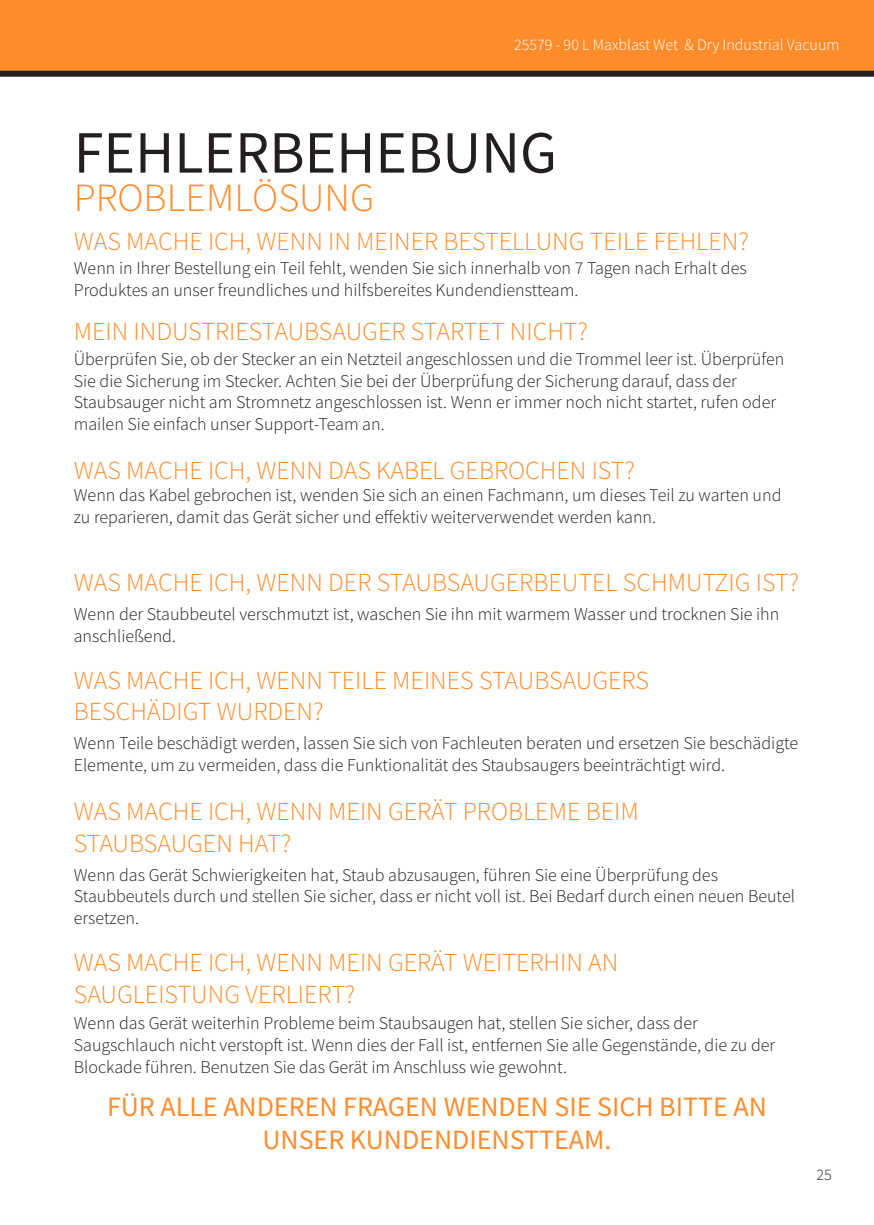
<style>
.page{position:relative;width:874px;height:1225px;background:#fff}
.page>*{position:absolute;margin:0;border:0;box-sizing:border-box;transform-origin:0 0}
.t1{font:60px "Source Sans Pro";color:#231f20}
.t2{font:300 40px "Source Sans Pro";color:#ff8c2b}
.t3{font:28px "Source Sans Pro";color:#ff8c2b}
.t4{font:300 26px "Source Sans Pro";color:#ff8c2b}
.t5{font:300 18px/21.6px "Source Sans Pro";color:#231f20}
.t6{font:300 16px "Source Sans Pro";color:#fff}
.t7{font:300 16px "Source Sans Pro";color:#231f20}
</style>
<div class="page">
<div style="left:0;top:0;width:873px;height:74px;background:#ff8c2b"></div>
<div style="left:0;top:71px;width:873px;height:6px;background:#231f20"></div>
<p class="t6" style="left:514px;top:35px;width:327px">25579 - 90 L Maxblast Wet &amp; Dry Industrial Vacuum</p>
<p class="t1" style="left:74px;top:114px;width:484px">FEHLERBEHEBUNG</p>
<p class="t2" style="left:74px;top:173px;width:302px">PROBLEMLÖSUNG</p>
<p class="t4" style="left:74px;top:226px;width:676px">WAS MACHE ICH, WENN IN MEINER BESTELLUNG TEILE FEHLEN?</p>
<p class="t5" style="left:74px;top:257px;width:674px">Wenn in Ihrer Bestellung ein Teil fehlt, wenden Sie sich innerhalb von 7 Tagen nach Erhalt des<br>Produktes an unser freundliches und hilfsbereites Kundendienstteam.</p>
<p class="t4" style="left:74px;top:315px;width:515px">MEIN INDUSTRIESTAUBSAUGER STARTET NICHT?</p>
<p class="t5" style="left:74px;top:348px;width:711px">Überprüfen Sie, ob der Stecker an ein Netzteil angeschlossen und die Trommel leer ist. Überprüfen Sie die Sicherung im Stecker. Achten Sie bei der Überprüfung der Sicherung darauf, dass der Staubsauger nicht am Stromnetz angeschlossen ist. Wenn er immer noch nicht startet, rufen oder mailen Sie einfach unser Support-Team an.</p>
<p class="t4" style="left:74px;top:454px;width:562px">WAS MACHE ICH, WENN DAS KABEL GEBROCHEN IST?</p>
<p class="t5" style="left:74px;top:484px;width:709px">Wenn das Kabel gebrochen ist, wenden Sie sich an einen Fachmann, um dieses Teil zu warten und zu reparieren, damit das Gerät sicher und effektiv weiterverwendet werden kann.</p>
<p class="t4" style="left:74px;top:566px;width:726px">WAS MACHE ICH, WENN DER STAUBSAUGERBEUTEL SCHMUTZIG IST?</p>
<p class="t5" style="left:74px;top:603px;width:706px">Wenn der Staubbeutel verschmutzt ist, waschen Sie ihn mit warmem Wasser und trocknen Sie ihn anschließend.</p>
<p class="t4" style="left:74px;top:664px;width:576px">WAS MACHE ICH, WENN TEILE MEINES STAUBSAUGERS</p>
<p class="t4" style="left:74px;top:695px;width:251px">BESCHÄDIGT WURDEN?</p>
<p class="t5" style="left:74px;top:732px;width:725px">Wenn Teile beschädigt werden, lassen Sie sich von Fachleuten beraten und ersetzen Sie beschädigte<br>Elemente, um zu vermeiden, dass die Funktionalität des Staubsaugers beeinträchtigt wird.</p>
<p class="t4" style="left:74px;top:796px;width:566px">WAS MACHE ICH, WENN MEIN GERÄT PROBLEME BEIM</p>
<p class="t4" style="left:74px;top:827px;width:219px">STAUBSAUGEN HAT?</p>
<p class="t5" style="left:74px;top:864px;width:722px">Wenn das Gerät Schwierigkeiten hat, Staub abzusaugen, führen Sie eine Überprüfung des<br>Staubbeutels durch und stellen Sie sicher, dass er nicht voll ist. Bei Bedarf durch einen neuen Beutel ersetzen.</p>
<p class="t4" style="left:74px;top:947px;width:546px">WAS MACHE ICH, WENN MEIN GERÄT WEITERHIN AN</p>
<p class="t4" style="left:74px;top:978px;width:283px">SAUGLEISTUNG VERLIERT?</p>
<p class="t5" style="left:74px;top:1012px;width:702px">Wenn das Gerät weiterhin Probleme beim Staubsaugen hat, stellen Sie sicher, dass der<br>Saugschlauch nicht verstopft ist. Wenn dies der Fall ist, entfernen Sie alle Gegenstände, die zu der<br>Blockade führen. Benutzen Sie das Gerät im Anschluss wie gewohnt.</p>
<p class="t3" style="left:107px;top:1088px;width:661px">FÜR ALLE ANDEREN FRAGEN WENDEN SIE SICH BITTE AN</p>
<p class="t3" style="left:262px;top:1122px;width:350px">UNSER KUNDENDIENSTTEAM.</p>
<p class="t7" style="left:816px;top:1164px;width:17px">25</p>
</div>
